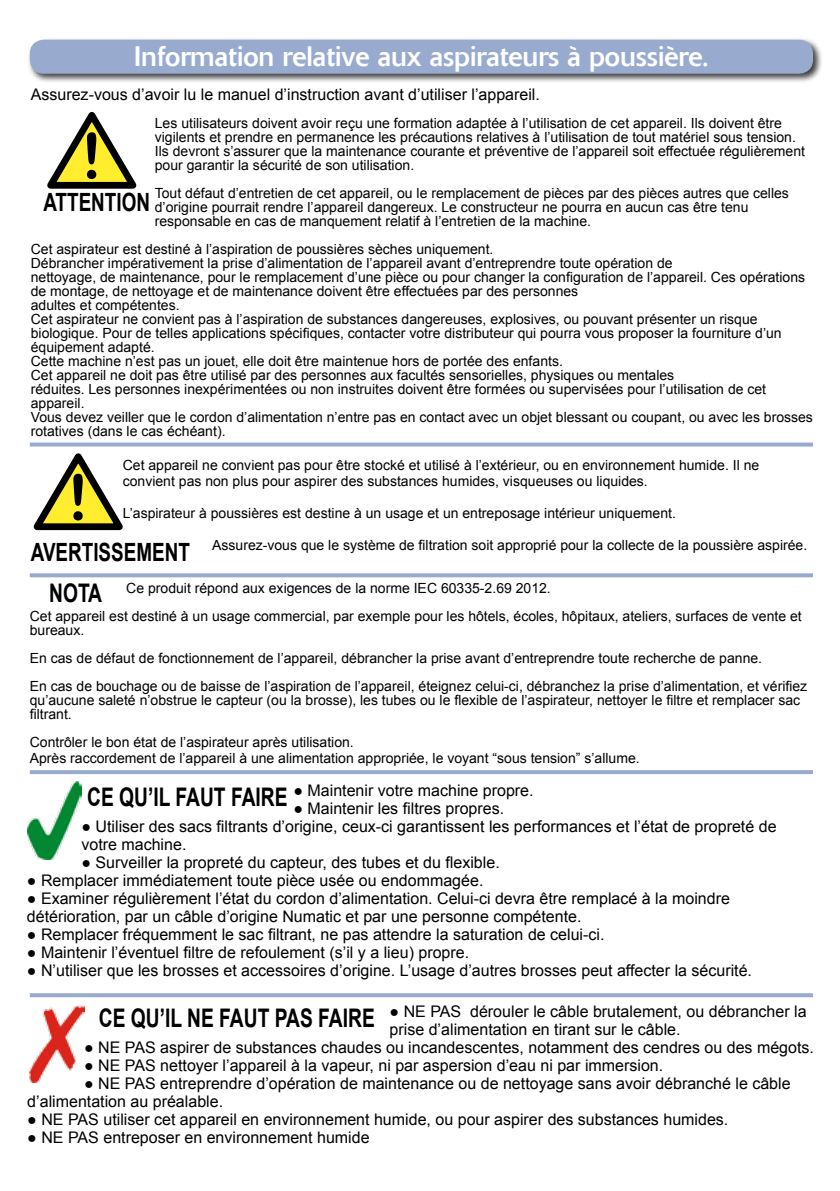
<style>
.page{position:relative;width:840px;height:1191px;background:#fff}
.page>*{position:absolute;margin:0;border:0;box-sizing:border-box;transform-origin:0 0}
.t1{font:28px "Delta Jaeger";color:#fff}
.t2{font:700 25.6px "Arial";color:#000;scale:.75 1}
.t3{font:700 25.2px "Arial";color:#000;scale:.75 1}
.t4{font:16px/18px "Arial";color:#000}
.t5{font:14px/14px "Arial";color:#000}
</style>
<div class="page">
<div style="left:28px;top:37px;width:794px;height:47px;background:#000;opacity:.75"></div>
<div style="left:30px;top:40px;width:782px;height:34px;background:#99aacf;border-radius:14px"></div>
<svg style="left:47px;top:111px;width:90px;height:78px"></svg>
<svg style="left:29px;top:443px;width:102px;height:88px"></svg>
<svg style="left:30px;top:442px;width:782px;height:4px;background:#a7b5d5"></svg>
<svg style="left:30px;top:573px;width:782px;height:4px;background:#a1b1d2"></svg>
<hr style="left:30px;top:770px;width:782px;height:4px;background:#99aacf">
<svg style="left:30px;top:993px;width:782px;height:4px;background:#9eaed1"></svg>
<img style="left:28px;top:781px;width:53px;height:78px">
<img style="left:30px;top:1005px;width:54px;height:77px">
<h1 class="t1" style="left:134px;top:40px;width:575px">Information relative aux aspirateurs à poussière.</h1>
<p class="t4" style="left:31px;top:85px;width:510px">Assurez-vous d’avoir lu le manuel d’instruction avant d’utiliser l’appareil.</p>
<p class="t5" style="left:155px;top:116px;width:651px">Les utilisateurs doivent avoir reçu une formation adaptée à l’utilisation de cet appareil. Ils doivent être vigilents et prendre en permanence les précautions relatives à l’utilisation de tout matériel sous tension.<br>Ils devront s’assurer que la maintenance courante et préventive de l’appareil soit effectuée régulièrement pour garantir la sécurité de son utilisation.</p>
<p class="t5" style="left:155px;top:186px;width:635px">Tout défaut d’entretien de cet appareil, ou le remplacement de pièces par des pièces autres que celles d’origine pourrait rendre l’appareil dangereux. Le constructeur ne pourra en aucun cas être tenu responsable en cas de manquement relatif à l’entretien de la machine.</p>
<p class="t5" style="left:31px;top:242px;width:783px">Cet aspirateur est destiné à l’aspiration de poussières sèches uniquement.<br>Débrancher impérativement la prise d’alimentation de l’appareil avant d’entreprendre toute opération de<br>nettoyage, de maintenance, pour le remplacement d’une pièce ou pour changer la configuration de l’appareil. Ces opérations de montage, de nettoyage et de maintenance doivent être effectuées par des personnes<br>adultes et compétentes.<br>Cet aspirateur ne convient pas à l’aspiration de substances dangereuses, explosives, ou pouvant présenter un risque biologique. Pour de telles applications spécifiques, contacter votre distributeur qui pourra vous proposer la fourniture d’un équipement adapté.<br>Cette machine n’est pas un jouet, elle doit être maintenue hors de portée des enfants.<br>Cet appareil ne doit pas être utilisé par des personnes aux facultés sensorielles, physiques ou mentales<br>réduites. Les personnes inexpérimentées ou non instruites doivent être formées ou supervisées pour l’utilisation de cet appareil.<br>Vous devez veiller que le cordon d’alimentation n’entre pas en contact avec un objet blessant ou coupant, ou avec les brosses rotatives (dans le cas échéant).</p>
<h3 class="t3" style="left:43px;top:185px;width:144px">ATTENTION</h3>
<p class="t5" style="left:123px;top:457px;width:637px;line-height:16px">Cet appareil ne convient pas pour être stocké et utilisé à l’extérieur, ou en environnement humide. Il ne convient pas non plus pour aspirer des substances humides, visqueuses ou liquides.</p>
<p class="t5" style="left:123px;top:506px;width:554px">L’aspirateur à poussières est destine à un usage et un entreposage intérieur uniquement.</p>
<p class="t5" style="left:212px;top:538px;width:596px">Assurez-vous que le système de filtration soit approprié pour la collecte de la poussière aspirée.</p>
<h3 class="t3" style="left:31px;top:535px;width:213px">AVERTISSEMENT</h3>
<h2 class="t2" style="left:49px;top:576px;width:72px">NOTA</h2>
<p class="t5" style="left:30px;top:574px;width:773px;line-height:28px;text-indent:96px">Ce produit répond aux exigences de la norme IEC 60335-2.69 2012.<br>Cet appareil est destiné à un usage commercial, par exemple pour les hôtels, écoles, hôpitaux, ateliers, surfaces de vente et</p>
<p class="t5" style="left:30px;top:616px;width:778px;line-height:28px">bureaux.<br>En cas de défaut de fonctionnement de l’appareil, débrancher la prise avant d’entreprendre toute recherche de panne.<br>En cas de bouchage ou de baisse de l’aspiration de l’appareil, éteignez celui-ci, débranchez la prise d’alimentation, et vérifiez</p>
<p class="t5" style="left:30px;top:693px;width:771px">qu’aucune saleté n’obstrue le capteur (ou la brosse), les tubes ou le flexible de l’aspirateur, nettoyer le filtre et remplacer sac filtrant.</p>
<p class="t5" style="left:30px;top:734px;width:611px;line-height:16px">Contrôler le bon état de l’aspirateur après utilisation.<br>Après raccordement de l’appareil à une alimentation appropriée, le voyant “sous tension” s’allume.</p>
<p class="t4" style="left:293px;top:781px;width:241px">● Maintenir votre machine propre.</p>
<p class="t4" style="left:293px;top:799px;width:212px">● Maintenir les filtres propres.</p>
<p class="t4" style="left:81px;top:817px;width:696px">● Utiliser des sacs filtrants d’origine, ceux-ci garantissent les performances et l’état de propreté de votre machine.</p>
<p class="t4" style="left:81px;top:853px;width:419px">● Surveiller la propreté du capteur, des tubes et du flexible.</p>
<p class="t4" style="left:27px;top:871px;width:458px">● Remplacer immédiatement toute pièce usée ou endommagée.</p>
<p class="t4" style="left:27px;top:889px;width:704px">● Examiner régulièrement l’état du cordon d’alimentation. Celui-ci devra être remplacé à la moindre détérioration, par un câble d’origine Numatic et par une personne compétente.</p>
<p class="t4" style="left:27px;top:925px;width:579px">● Remplacer fréquemment le sac filtrant, ne pas attendre la saturation de celui-ci.</p>
<p class="t4" style="left:27px;top:943px;width:443px">● Maintenir l’éventuel filtre de refoulement (s’il y a lieu) propre.</p>
<p class="t4" style="left:27px;top:961px;width:726px">● N’utiliser que les brosses et accessoires d’origine. L’usage d’autres brosses peut affecter la sécurité.</p>
<p class="t4" style="left:389px;top:1002px;width:418px">● NE PAS dérouler le câble brutalement, ou débrancher la prise d’alimentation en tirant sur le câble.</p>
<p class="t4" style="left:84px;top:1038px;width:731px">● NE PAS aspirer de substances chaudes ou incandescentes, notamment des cendres ou des mégots.</p>
<p class="t4" style="left:84px;top:1056px;width:580px">● NE PAS nettoyer l’appareil à la vapeur, ni par aspersion d’eau ni par immersion.</p>
<p class="t4" style="left:27px;top:1074px;width:764px;text-indent:57px">● NE PAS entreprendre d’opération de maintenance ou de nettoyage sans avoir débranché le câble d’alimentation au préalable.</p>
<p class="t4" style="left:27px;top:1110px;width:702px">● NE PAS utiliser cet appareil en environnement humide, ou pour aspirer des substances humides.</p>
<p class="t4" style="left:27px;top:1128px;width:343px">● NE PAS entreposer en environnement humide</p>
<h2 class="t2" style="left:87px;top:779px;width:269px">CE QU’IL FAUT FAIRE</h2>
<h2 class="t2" style="left:99px;top:1001px;width:369px">CE QU’IL NE FAUT PAS FAIRE</h2>
</div>
